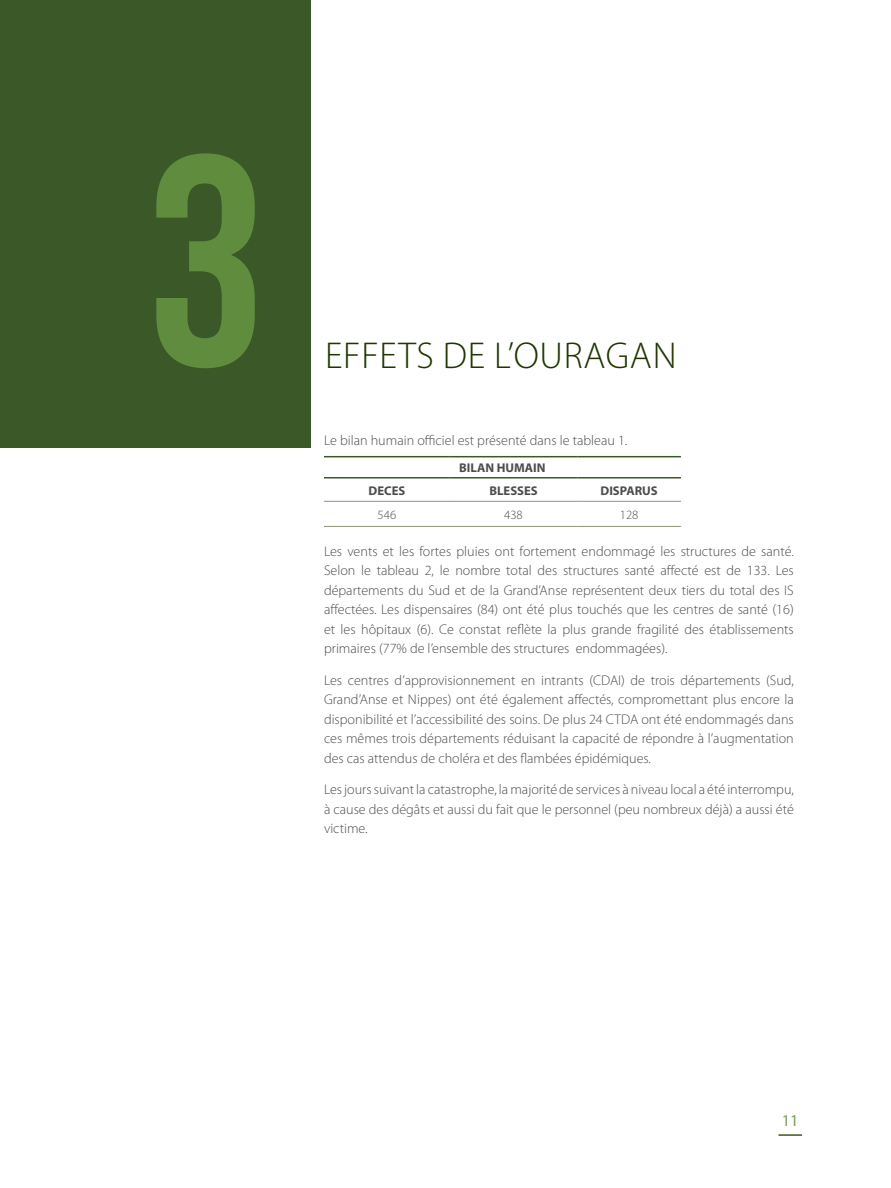
<style>
.page{position:relative;width:891px;height:1188px;background:#fff}
.page>*{position:absolute;margin:0;border:0;box-sizing:border-box;transform-origin:0 0}
.t1{font:300px "Bebas Neue";color:#608c3d}
.t2{font:300 37.5px "Myriad Pro";color:#203600}
.t3{font:16.5px "Myriad Pro";color:#7d9c58}
.t4{font:300 14.1px/19.5px "Myriad Pro";color:#4d4d4f;text-align:justify}
.t5{font:700 12.75px "Myriad Pro";color:#4d4d4f}
.t6{font:300 12.75px "Myriad Pro";color:#4d4d4f}
</style>
<div class="page">
<hr style="left:778px;top:1134px;width:24px;height:2px;background:#3b5829">
<div style="left:0;top:0;width:310px;height:448px;background:#3b5829"></div>
<hr style="left:324px;top:456px;width:126px;height:1px;background:#3b5829">
<hr style="left:450px;top:456px;width:127px;height:1px;background:#3b5829">
<hr style="left:577px;top:456px;width:104px;height:1px;background:#3b5829">
<hr style="left:324px;top:477px;width:126px;height:2px;background:#3b5829">
<hr style="left:450px;top:477px;width:127px;height:2px;background:#3b5829">
<hr style="left:577px;top:477px;width:104px;height:2px;background:#3b5829">
<hr style="left:324px;top:501px;width:126px;height:1px;background:#8d9678">
<hr style="left:450px;top:501px;width:127px;height:1px;background:#8d9678">
<hr style="left:577px;top:501px;width:104px;height:1px;background:#8d9678">
<hr style="left:324px;top:526px;width:126px;height:1px;background:#8d9678">
<hr style="left:450px;top:526px;width:127px;height:1px;background:#8d9678">
<hr style="left:577px;top:526px;width:104px;height:1px;background:#8d9678">
<h1 class="t1" style="left:146px;top:98px;width:120px">3</h1>
<h2 class="t2" style="left:325px;top:334px;width:37px">Effets</h2>
<h2 class="t2" style="left:443px;top:334px;width:95px">de l’ouragan</h2>
<p class="t4" style="left:324px;top:431px;width:305px">Le bilan humain officiel est présenté dans le tableau 1.</p>
<p class="t5" style="left:459px;top:460px;width:88px">BILAN HUMAIN</p>
<p class="t5" style="left:369px;top:482px;width:38px">DECES</p>
<p class="t5" style="left:489px;top:482px;width:50px">BLESSES</p>
<p class="t5" style="left:601px;top:482px;width:59px">DISPARUS</p>
<p class="t6" style="left:378px;top:508px;width:20px">546</p>
<p class="t6" style="left:504px;top:508px;width:20px">438</p>
<p class="t6" style="left:620px;top:508px;width:20px">128</p>
<p class="t4" style="left:324px;top:541px;width:471px">Les vents et les fortes pluies ont fortement endommagé les structures de santé.<br>Selon le tableau 2, le nombre total des structures santé affecté est de 133. Les départements du Sud et de la Grand’Anse représentent deux tiers du total des IS affectées. Les dispensaires (84) ont été plus touchés que les centres de santé (16) et les hôpitaux (6). Ce constat reflète la plus grande fragilité des établissements primaires (77% de l’ensemble des structures endommagées).</p>
<p class="t4" style="left:324px;top:670px;width:471px">Les centres d’approvisionnement en intrants (CDAI) de trois départements (Sud, Grand’Anse et Nippes) ont été également affectés, compromettant plus encore la disponibilité et l’accessibilité des soins. De plus 24 CTDA ont été endommagés dans ces mêmes trois départements réduisant la capacité de répondre à l’augmentation des cas attendus de choléra et des flambées épidémiques.</p>
<p class="t4" style="left:324px;top:780px;width:471px">Les jours suivant la catastrophe, la majorité de services à niveau local a été interrompu, à cause des dégâts et aussi du fait que le personnel (peu nombreux déjà) a aussi été victime.</p>
<p class="t3" style="left:782px;top:1110px;width:18px">11</p>
</div>
